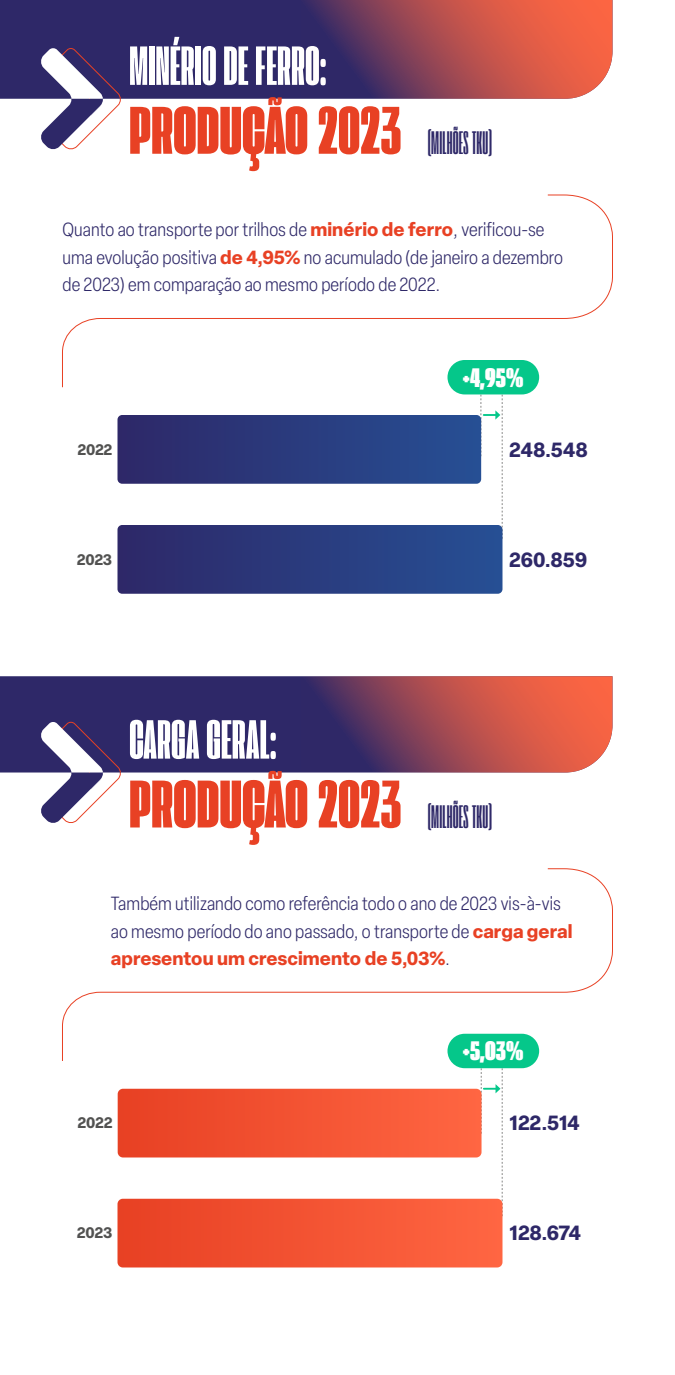
<style>
.page{position:relative;width:675px;height:1375px;background:#fff}
.page>*{position:absolute;margin:0;border:0;box-sizing:border-box;transform-origin:0 0}
.t1{font:70.62px "Extenda 40 Hecto";letter-spacing:.005em;color:#e84124}
.t2{font:57.81px "Extenda 30 Deca";letter-spacing:.005em;color:#fff}
.t3{font:34.25px "Extenda 20 Micro";letter-spacing:.005em;color:#2e2868}
.t4{font:28.12px "Extenda 50 Mega";color:#fff}
.t5{font:700 20.25px "Elza";color:#2e2868}
.t6{font:300 condensed 18.75px/27.5px "Elza";letter-spacing:.005em;color:#2e2868}
.t7{font:700 15.06px "Elza";color:#525251}
.s1{font-weight:700;font-stretch:normal;color:#e84124}
.s2{font-family:"Extenda 20 Micro";font-size:34.25px;color:#2e2868}
</style>
<div class="page">
<div style="left:0;top:676px;width:301px;height:97px;background:#2e2868"></div>
<svg style="left:40px;top:721px;width:82px;height:102px"></svg>
<div style="left:0;top:0;width:301px;height:99px;background:#2e2868"></div>
<svg style="left:40px;top:47px;width:82px;height:103px"></svg>
<div style="left:447px;top:360px;width:92px;height:34px;background:#05c78a;border-radius:17px"></div>
<div style="left:447px;top:1034px;width:92px;height:34px;background:#05c78a;border-radius:17px"></div>
<svg style="left:301px;top:0;width:312px;height:99px"></svg>
<svg style="left:301px;top:676px;width:312px;height:97px"></svg>
<svg style="left:62px;top:195px;width:551px;height:193px"></svg>
<svg style="left:62px;top:868px;width:551px;height:193px"></svg>
<svg style="left:118px;top:391px;width:385px;height:203px"></svg>
<svg style="left:118px;top:1068px;width:385px;height:200px"></svg>
<h2 class="t2" style="left:129px;top:27px;width:199px">MINÉRIO DE FERRO:</h2>
<h1 class="t1" style="left:129px;top:83px;width:273px">PRODUÇÃO 2023</h1>
<h3 class="t3" style="left:428px;top:120px;width:66px">(MILHÕES TKU)</h3>
<p class="t6" style="left:62px;top:216px;width:502px">Quanto ao transporte por trilhos de <span class="s1">minério de ferro</span>, verificou-se uma evolução positiva <span class="s1">de 4,95%</span> no acumulado (de janeiro a dezembro de 2023) em comparação ao mesmo período de 2022.</p>
<p class="t7" style="left:78px;top:439px;width:36px">2022</p>
<p class="t7" style="left:77px;top:549px;width:37px">2023</p>
<h3 class="t4" style="left:463px;top:358px;width:62px">+4,95%</h3>
<p class="t5" style="left:510px;top:435px;width:80px">248.548</p>
<p class="t5" style="left:510px;top:545px;width:79px">260.859</p>
<h2 class="t2" style="left:129px;top:701px;width:149px">CARGA GERAL:</h2>
<h1 class="t1" style="left:129px;top:756px;width:364px">PRODUÇÃO 2023 <span class="s2">(MILHÕES TKU)</span></h1>
<p class="t6" style="left:111px;top:889px;width:463px">Também utilizando como referência todo o ano de 2023 vis-à-vis ao mesmo período do ano passado, o transporte de <span class="s1">carga geral apresentou um crescimento de 5,03%</span>.</p>
<p class="t7" style="left:78px;top:1112px;width:36px">2022</p>
<p class="t7" style="left:77px;top:1222px;width:37px">2023</p>
<h3 class="t4" style="left:463px;top:1032px;width:62px">+5,03%</h3>
<p class="t5" style="left:510px;top:1108px;width:72px">122.514</p>
<p class="t5" style="left:510px;top:1218px;width:73px">128.674</p>
</div>
